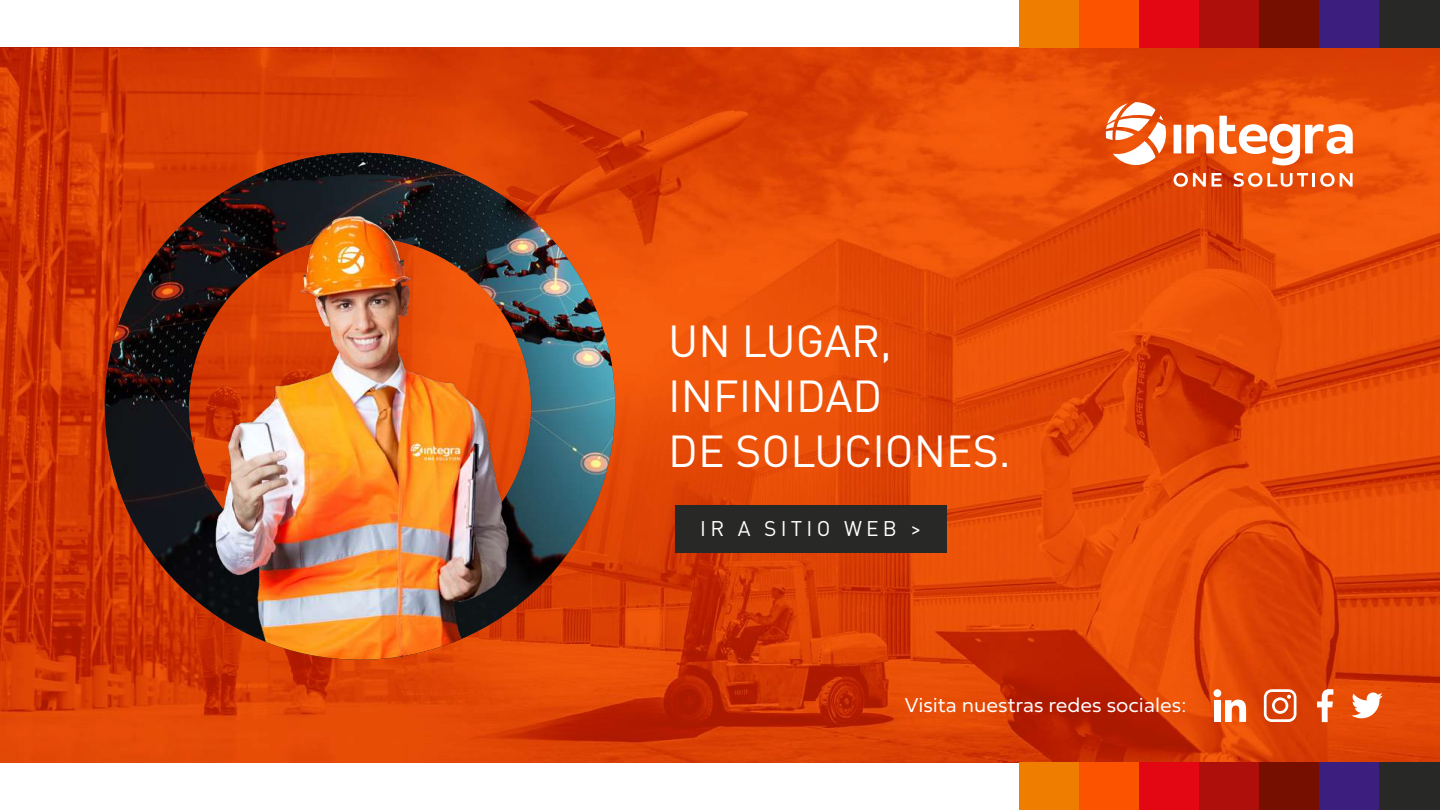
<style>
.page{position:relative;width:1440px;height:810px;background:#fff}
.page>*{position:absolute;margin:0;border:0;box-sizing:border-box;transform-origin:0 0}
.t1{font:44.25px/55.3px "DIN Pro";color:#fff}
.t2{font:300 21px "Fieldwork Hum";color:#fff}
.t3{font:21px "DIN Pro";letter-spacing:.2em;color:#fff}
</style>
<div class="page">
<img style="left:0;top:47px;width:1440px;height:716px">
<div style="left:1019px;top:0;width:60px;height:47px;background:#ef7d00"></div>
<div style="left:1079px;top:0;width:60px;height:47px;background:#fc5300"></div>
<div style="left:1139px;top:0;width:61px;height:47px;background:#e30613"></div>
<div style="left:1200px;top:0;width:60px;height:47px;background:#ae0f0a"></div>
<div style="left:1260px;top:0;width:60px;height:47px;background:#770f00"></div>
<div style="left:1320px;top:0;width:60px;height:47px;background:#3c1e7f"></div>
<div style="left:1380px;top:0;width:60px;height:47px;background:#282827"></div>
<div style="left:1019px;top:763px;width:60px;height:47px;background:#ef7d00"></div>
<div style="left:1079px;top:763px;width:60px;height:47px;background:#fc5300"></div>
<div style="left:1139px;top:763px;width:61px;height:47px;background:#e30613"></div>
<div style="left:1200px;top:763px;width:60px;height:47px;background:#ae0f0a"></div>
<div style="left:1260px;top:763px;width:60px;height:47px;background:#770f00"></div>
<div style="left:1320px;top:763px;width:60px;height:47px;background:#3c1e7f"></div>
<div style="left:1380px;top:763px;width:60px;height:47px;background:#282827"></div>
<img style="left:104px;top:161px;width:512px;height:499px">
<svg style="left:1174px;top:116px;width:179px;height:49px"></svg>
<svg style="left:1106px;top:102px;width:60px;height:63px"></svg>
<svg style="left:1173px;top:173px;width:33px;height:14px"></svg>
<svg style="left:1212px;top:173px;width:10px;height:14px"></svg>
<svg style="left:1234px;top:173px;width:119px;height:14px"></svg>
<div style="left:675px;top:506px;width:271px;height:47px;background:#282827"></div>
<div style="left:1214px;top:700px;width:7px;height:22px;background:#fff"></div>
<div style="left:1213px;top:689px;width:8px;height:8px;background:#fff;border-radius:50%"></div>
<svg style="left:1225px;top:700px;width:21px;height:22px"></svg>
<svg style="left:1264px;top:689px;width:32px;height:33px"></svg>
<svg style="left:1317px;top:689px;width:16px;height:33px"></svg>
<svg style="left:1351px;top:692px;width:32px;height:27px"></svg>
<p class="t1" style="left:668px;top:309px;width:344px">UN LUGAR,<br>INFINIDAD<br>DE SOLUCIONES.</p>
<p class="t3" style="left:700px;top:512px;width:223px">IR A SITIO WEB &gt;</p>
<p class="t2" style="left:905px;top:688px;width:283px">Visita nuestras redes sociales:</p>
</div>
